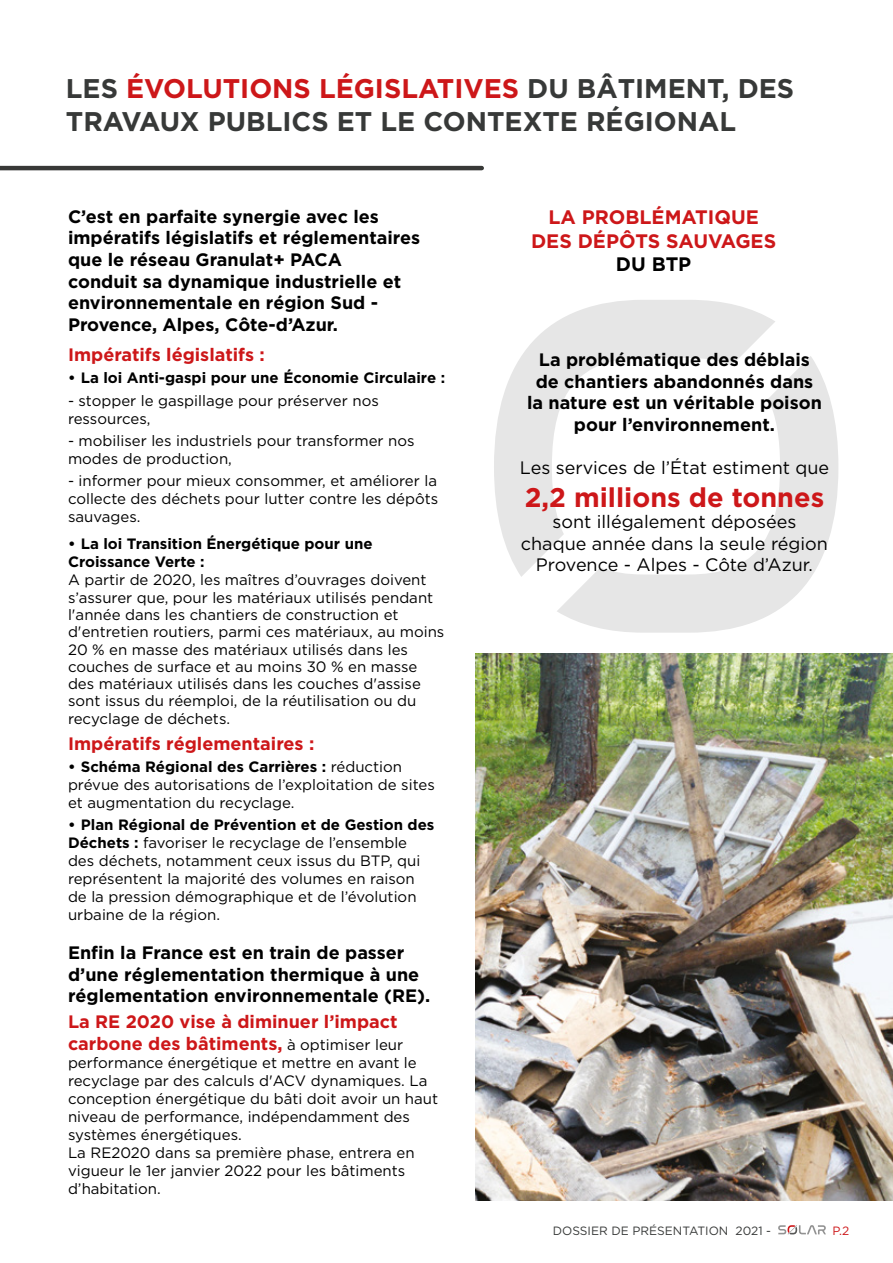
<style>
.page{position:relative;width:893px;height:1263px;background:#fff}
.page>*{position:absolute;margin:0;border:0;box-sizing:border-box;transform-origin:0 0}
.t1{font:700 27px/32.4px "Gotham";color:#373938}
.t2{font:700 27px "Gotham";color:#cd1719}
.t3{font:700 19.5px/23.4px "Gotham";color:#cd1719;text-align:center}
.t4{font:700 19.5px "Gotham";color:#000}
.t5{font:700 18px/21.6px "Gotham";color:#000}
.t6{font:700 18px/21.6px "Gotham";color:#cd1719}
.t7{font:18px/21.6px "Gotham";color:#000;text-align:center}
.t8{font:15px/18px "Gotham";color:#000}
.t9{font:700 15px/18px "Gotham";color:#000}
.t10{font:12px "Gotham";color:#373938}
.t11{font:12px "Gotham";color:#cd1719}
.s1{color:#cd1719}
.s2{font-weight:700}
.s3{font-weight:400;font-size:15px;color:#000}
</style>
<div class="page">
<svg style="left:778px;top:1225px;width:48px;height:9px"></svg>
<img style="left:475px;top:654px;width:418px;height:546px">
<hr style="left:0;top:166px;width:482px;height:4px;background:#383937">
<svg style="left:494px;top:300px;width:281px;height:277px;fill:#e6e6e6"></svg>
<svg style="left:557px;top:356px;width:281px;height:277px"></svg>
<h1 class="t1" style="left:66px;top:72px;width:730px">LES <span class="s1">ÉVOLUTIONS LÉGISLATIVES</span> DU BÂTIMENT, DES<br>TRAVAUX PUBLICS ET LE CONTEXTE RÉGIONAL</h1>
<p class="t5" style="left:68px;top:205px;width:354px">C’est en parfaite synergie avec les impératifs législatifs et réglementaires que le réseau Granulat+ PACA<br>conduit sa dynamique industrielle et environnementale en région Sud - Provence, Alpes, Côte-d’Azur.</p>
<p class="t6" style="left:68px;top:343px;width:198px">Impératifs législatifs :</p>
<p class="t9" style="left:68px;top:369px;width:379px">• La loi Anti-gaspi pour une Économie Circulaire :</p>
<p class="t8" style="left:68px;top:391px;width:312px">- stopper le gaspillage pour préserver nos ressources,</p>
<p class="t8" style="left:68px;top:431px;width:348px">- mobiliser les industriels pour transformer nos modes de production,</p>
<p class="t8" style="left:68px;top:471px;width:372px;text-align:justify">- informer pour mieux consommer, et améliorer la collecte des déchets pour lutter contre les dépôts sauvages.</p>
<p class="t9" style="left:68px;top:534px;width:306px">• La loi Transition Énergétique pour une<br>Croissance Verte :</p>
<p class="t8" style="left:68px;top:571px;width:378px;line-height:17.4px">A partir de 2020, les maîtres d’ouvrages doivent s’assurer que, pour les matériaux utilisés pendant l'année dans les chantiers de construction et d'entretien routiers, parmi ces matériaux, au moins 20 % en masse des matériaux utilisés dans les couches de surface et au moins 30 % en masse des matériaux utilisés dans les couches d'assise sont issus du réemploi, de la réutilisation ou du recyclage de déchets.</p>
<p class="t6" style="left:68px;top:732px;width:248px">Impératifs réglementaires :</p>
<p class="t8" style="left:68px;top:757px;width:368px"><span class="s2">• Schéma Régional des Carrières :</span> réduction prévue des autorisations de l’exploitation de sites et augmentation du recyclage.</p>
<p class="t8" style="left:68px;top:816px;width:368px"><span class="s2">• Plan Régional de Prévention et de Gestion des Déchets :</span> favoriser le recyclage de l’ensemble des déchets, notamment ceux issus du BTP, qui représentent la majorité des volumes en raison de la pression démographique et de l’évolution urbaine de la région.</p>
<p class="t5" style="left:68px;top:941px;width:364px">Enfin la France est en train de passer d’une réglementation thermique à une réglementation environnementale (RE).</p>
<p class="t6" style="left:68px;top:1011px;width:337px">La RE 2020 vise à diminuer l’impact carbone des bâtiments, <span class="s3">à optimiser leur</span></p>
<p class="t8" style="left:68px;top:1053px;width:372px">performance énergétique et mettre en avant le recyclage par des calculs d'ACV dynamiques. La conception énergétique du bâti doit avoir un haut niveau de performance, indépendamment des systèmes énergétiques.<br>La RE2020 dans sa première phase, entrera en vigueur le 1er janvier 2022 pour les bâtiments d’habitation.</p>
<h2 class="t3" style="left:531px;top:205px;width:247px">LA PROBLÉMATIQUE<br>DES DÉPÔTS SAUVAGES</h2>
<h2 class="t4" style="left:616px;top:253px;width:77px">DU BTP</h2>
<p class="t5" style="left:527px;top:349px;width:296px;text-align:center">La problématique des déblais de chantiers abandonnés dans la nature est un véritable poison pour l’environnement.</p>
<p class="t7" style="left:520px;top:457px;width:311px">Les services de l’État estiment que</p>
<h1 class="t2" style="left:525px;top:481px;width:301px">2,2 millions de tonnes</h1>
<p class="t7" style="left:521px;top:511px;width:309px">sont illégalement déposées chaque année dans la seule région<br>Provence - Alpes - Côte d’Azur.</p>
<p class="t10" style="left:553px;top:1223px;width:220px">DOSSIER DE PRÉSENTATION 2021 -</p>
<p class="t11" style="left:832px;top:1223px;width:18px">P.2</p>
</div>
